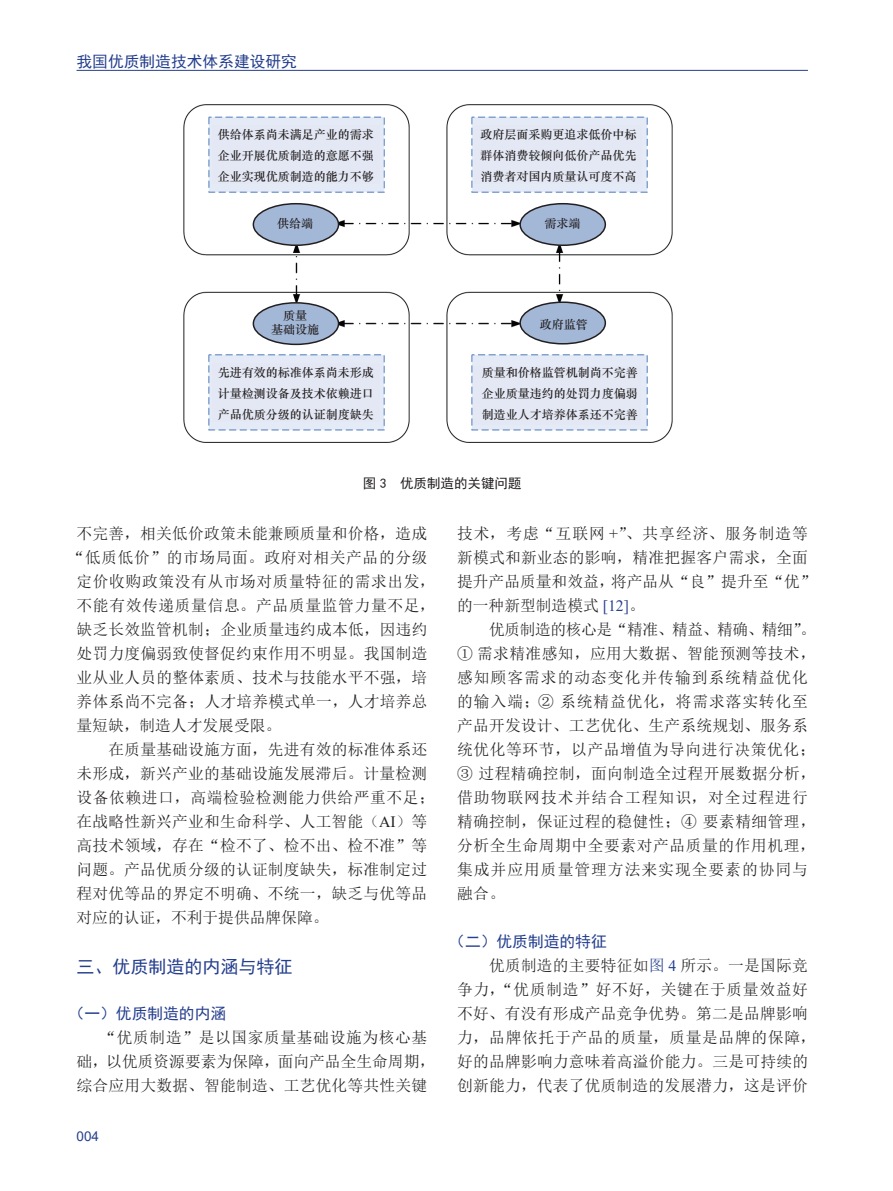
<style>
.page{position:relative;width:893px;height:1191px;background:#fff}
.page>*{position:absolute;margin:0;border:0;box-sizing:border-box;transform-origin:0 0}
.t1{font:18px "Sim Hei";color:#253f8e}
.t2{font:15.75px/24px "Sim Sun";letter-spacing:.015em;color:#231f20}
.t3{font:15.75px/24px "Sim Sun";letter-spacing:.035em;color:#231f20}
.t4{font:15.75px "Sim Sun";letter-spacing:.04em;color:#231f20}
.t5{font:15.75px "Sim Hei";color:#253f8e}
.t6{font:13.5px "Sim Hei";color:#231f20}
.t7{font:13.5px "Arial";color:#253f8e}
.t8{font:12px/20.9px "ST Zhongsong";color:#231f20;text-align:justify}
.s1{font-family:"Times New Roman"}
.s2{font-family:"Times New Roman";color:#253f8e}
.s3{color:#253f8e}
</style>
<div class="page">
<hr style="left:77px;top:70px;width:731px;height:1px;background:#253f8e">
<img style="left:184px;top:104px;width:489px;height:339px">
<div style="left:474px;top:366px;width:167px;height:58px;background:#e3e8f4"></div>
<div style="left:212px;top:363px;width:168px;height:58px;background:#e3e8f4"></div>
<div style="left:212px;top:125px;width:168px;height:59px;background:#e3e8f4"></div>
<div style="left:474px;top:125px;width:167px;height:59px;background:#e3e8f4"></div>
<div style="left:253px;top:303px;width:86px;height:41px;background:#a3b7d7;border-radius:50%"></div>
<div style="left:253px;top:302px;width:86px;height:43px;border:2px solid #231f20;border-radius:50%"></div>
<div style="left:253px;top:204px;width:86px;height:41px;background:#a3b7d7;border-radius:50%"></div>
<div style="left:253px;top:203px;width:86px;height:43px;border:2px solid #231f20;border-radius:50%"></div>
<div style="left:520px;top:204px;width:85px;height:41px;background:#a3b7d7;border-radius:50%"></div>
<div style="left:519px;top:203px;width:87px;height:43px;border:2px solid #231f20;border-radius:50%"></div>
<div style="left:520px;top:302px;width:85px;height:42px;background:#a3b7d7;border-radius:50%"></div>
<div style="left:519px;top:301px;width:87px;height:43px;border:2px solid #231f20;border-radius:50%"></div>
<p class="t5" style="left:77px;top:53px;width:222px">我国优质制造技术体系建设研究</p>
<p class="t8" style="left:218px;top:123px;width:157px">供给体系尚未满足产业的需求企业开展优质制造的意愿不强企业实现优质制造的能力不够</p>
<p class="t8" style="left:480px;top:123px;width:157px">政府层面采购更追求低价中标群体消费较倾向低价产品优先消费者对国内质量认可度不高</p>
<p class="t8" style="left:277px;top:213px;width:37px">供给端</p>
<p class="t8" style="left:545px;top:213px;width:37px">需求端</p>
<p class="t8" style="left:271px;top:307px;width:49px;line-height:14.4px;text-align:center">质量<br>基础设施</p>
<p class="t8" style="left:540px;top:314px;width:49px">政府监管</p>
<p class="t8" style="left:218px;top:361px;width:157px">先进有效的标准体系尚未形成计量检测设备及技术依赖进口产品优质分级的认证制度缺失</p>
<p class="t8" style="left:482px;top:361px;width:157px">质量和价格监管机制尚不完善</p>
<p class="t8" style="left:482px;top:382px;width:157px">企业质量违约的处罚力度偏弱制造业人才培养体系还不完善</p>
<p class="t6" style="left:363px;top:476px;width:160px">图 3 优质制造的关键问题</p>
<p class="t2" style="left:77px;top:521px;width:352px">不完善，相关低价政策未能兼顾质量和价格，造成</p>
<p class="t4" style="left:69px;top:549px;width:360px">“低质低价”的市场局面。政府对相关产品的分级</p>
<p class="t4" style="left:77px;top:573px;width:360px">定价收购政策没有从市场对质量特征的需求出发，</p>
<p class="t4" style="left:77px;top:597px;width:360px">不能有效传递质量信息。产品质量监管力量不足，</p>
<p class="t2" style="left:77px;top:617px;width:352px">缺乏长效监管机制；企业质量违约成本低，因违约</p>
<p class="t2" style="left:77px;top:641px;width:352px">处罚力度偏弱致使督促约束作用不明显。我国制造</p>
<p class="t2" style="left:77px;top:665px;width:352px">业从业人员的整体素质、技术与技能水平不强，培</p>
<p class="t2" style="left:77px;top:689px;width:352px">养体系尚不完备；人才培养模式单一，人才培养总</p>
<p class="t2" style="left:77px;top:713px;width:206px">量短缺，制造人才发展受限。</p>
<p class="t2" style="left:108px;top:737px;width:320px">在质量基础设施方面，先进有效的标准体系还</p>
<p class="t2" style="left:77px;top:761px;width:352px">未形成，新兴产业的基础设施发展滞后。计量检测</p>
<p class="t4" style="left:77px;top:789px;width:360px">设备依赖进口，高端检验检测能力供给严重不足；</p>
<p class="t2" style="left:77px;top:809px;width:352px">在战略性新兴产业和生命科学、人工智能（<span class="s1">AI</span>）等</p>
<p class="t2" style="left:77px;top:833px;width:352px">高技术领域，存在“检不了、检不出、检不准”等</p>
<p class="t2" style="left:77px;top:857px;width:352px">问题。产品优质分级的认证制度缺失，标准制定过</p>
<p class="t2" style="left:77px;top:881px;width:352px">程对优等品的界定不明确、不统一，缺乏与优等品</p>
<p class="t2" style="left:77px;top:905px;width:254px">对应的认证，不利于提供品牌保障。</p>
<p class="t1" style="left:77px;top:957px;width:218px">三、优质制造的内涵与特征</p>
<p class="t5" style="left:69px;top:1005px;width:159px">（一）优质制造的内涵</p>
<p class="t2" style="left:77px;top:1025px;width:360px;text-indent:24px">“优质制造”是以国家质量基础设施为核心基础，以优质资源要素为保障，面向产品全生命周期，综合应用大数据、智能制造、工艺优化等共性关键</p>
<p class="t7" style="left:77px;top:1126px;width:24px">004</p>
<p class="t2" style="left:457px;top:521px;width:360px">技术，考虑“互联网 <span class="s1">+</span>”、共享经济、服务制造等新模式和新业态的影响，精准把握客户需求，全面提升产品质量和效益，将产品从“良”提升至“优”的一种新型制造模式 <span class="s2">[12]</span>。</p>
<p class="t3" style="left:457px;top:617px;width:360px;text-indent:32px">优质制造的核心是“精准、精益、精确、精细”。<br>① 需求精准感知，应用大数据、智能预测等技术，感知顾客需求的动态变化并传输到系统精益优化的输入端；② 系统精益优化，将需求落实转化至产品开发设计、工艺优化、生产系统规划、服务系统优化等环节，以产品增值为导向进行决策优化；<br>③ 过程精确控制，面向制造全过程开展数据分析，借助物联网技术并结合工程知识，对全过程进行精确控制，保证过程的稳健性；④ 要素精细管理，分析全生命周期中全要素对产品质量的作用机理，集成并应用质量管理方法来实现全要素的协同与融合。</p>
<p class="t5" style="left:449px;top:933px;width:159px">（二）优质制造的特征</p>
<p class="t2" style="left:457px;top:953px;width:360px;text-indent:32px">优质制造的主要特征如<span class="s3">图</span> <span class="s2">4</span> 所示。一是国际竞争力，“优质制造”好不好，关键在于质量效益好不好、有没有形成产品竞争优势。第二是品牌影响力，品牌依托于产品的质量，质量是品牌的保障，好的品牌影响力意味着高溢价能力。三是可持续的创新能力，代表了优质制造的发展潜力，这是评价</p>
</div>
